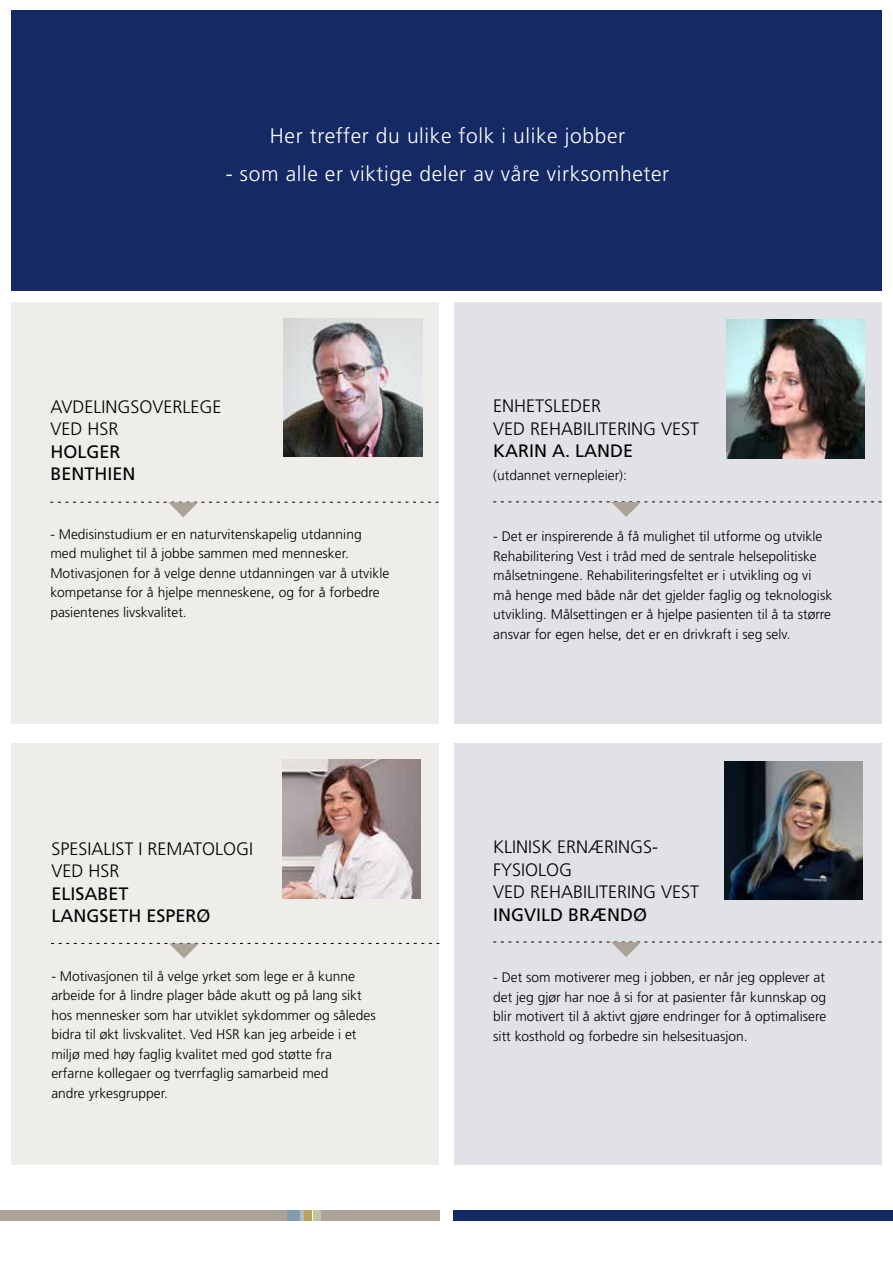
<style>
.page{position:relative;width:893px;height:1263px;background:#fff}
.page>*{position:absolute;margin:0;border:0;box-sizing:border-box;transform-origin:0 0}
.t1{font:300 21px "Frutiger";letter-spacing:.03em;color:#fff}
.t2{font:300 18px/22.5px "Frutiger";color:#000}
.t3{font:18px/22.5px "Frutiger";color:#000}
.t4{font:300 13.8px/19.5px "Frutiger";color:#000}
</style>
<div class="page">
<div style="left:11px;top:302px;width:428px;height:422px;background:#efedea"></div>
<div style="left:0;top:1210px;width:287px;height:10px;background:#aca398"></div>
<div style="left:287px;top:1210px;width:12px;height:10px;background:#819baf"></div>
<div style="left:305px;top:1210px;width:7px;height:10px;background:#bba25c"></div>
<div style="left:313px;top:1210px;width:7px;height:10px;background:#c3c4a4"></div>
<div style="left:321px;top:1210px;width:118px;height:10px;background:#aca398"></div>
<hr style="left:300px;top:1210px;width:4px;height:10px;background:#b4babf">
<img style="left:284px;top:319px;width:138px;height:138px">
<div style="left:454px;top:302px;width:427px;height:422px;background:#e0e2e5"></div>
<img style="left:727px;top:320px;width:138px;height:138px">
<svg style="left:493px;top:502px;width:388px;height:15px"></svg>
<svg style="left:50px;top:502px;width:389px;height:15px"></svg>
<div style="left:12px;top:743px;width:427px;height:422px;background:#efedea"></div>
<img style="left:282px;top:760px;width:138px;height:138px">
<svg style="left:51px;top:943px;width:388px;height:15px"></svg>
<div style="left:454px;top:743px;width:427px;height:422px;background:#e0e2e5"></div>
<img style="left:724px;top:761px;width:138px;height:138px">
<svg style="left:493px;top:942px;width:388px;height:15px"></svg>
<div style="left:11px;top:11px;width:870px;height:280px;background:#152964"></div>
<div style="left:454px;top:1210px;width:439px;height:10px;background:#152964"></div>
<h1 class="t1" style="left:270px;top:124px;width:357px">Her treffer du ulike folk i ulike jobber</h1>
<h1 class="t1" style="left:226px;top:162px;width:445px">- som alle er viktige deler av våre virksomheter</h1>
<h2 class="t2" style="left:50px;top:395px;width:173px">AVDELINGSOVERLEGE<br>VED HSR</h2>
<h2 class="t3" style="left:50px;top:440px;width:87px">HOLGER<br>BENTHIEN</h2>
<p class="t4" style="left:50px;top:524px;width:340px">- Medisinstudium er en naturvitenskapelig utdanning med mulighet til å jobbe sammen med mennesker.<br>Motivasjonen for å velge denne utdanningen var å utvikle kompetanse for å hjelpe menneskene, og for å forbedre pasientenes livskvalitet.</p>
<h2 class="t2" style="left:51px;top:838px;width:203px">SPESIALIST I REMATOLOGI<br>VED HSR</h2>
<h2 class="t3" style="left:51px;top:882px;width:161px">ELISABET<br>LANGSETH ESPERØ</h2>
<p class="t4" style="left:51px;top:966px;width:326px">- Motivasjonen til å velge yrket som lege er å kunne arbeide for å lindre plager både akutt og på lang sikt hos mennesker som har utviklet sykdommer og således bidra til økt livskvalitet. Ved HSR kan jeg arbeide i et miljø med høy faglig kvalitet med god støtte fra erfarne kollegaer og tverrfaglig samarbeid med<br>andre yrkesgrupper.</p>
<h2 class="t2" style="left:493px;top:395px;width:208px">ENHETSLEDER<br>VED REHABILITERING VEST</h2>
<h2 class="t3" style="left:493px;top:440px;width:142px">KARIN A. LANDE</h2>
<p class="t4" style="left:493px;top:465px;width:135px">(utdannet vernepleier):</p>
<p class="t4" style="left:493px;top:527px;width:340px">- Det er inspirerende å få mulighet til utforme og utvikle Rehabilitering Vest i tråd med de sentrale helsepolitiske målsetningene. Rehabiliteringsfeltet er i utvikling og vi må henge med både når det gjelder faglig og teknologisk utvikling. Målsettingen er å hjelpe pasienten til å ta større ansvar for egen helse, det er en drivkraft i seg selv.</p>
<h2 class="t2" style="left:493px;top:836px;width:208px">KLINISK ERNÆRINGS-<br>FYSIOLOG<br>VED REHABILITERING VEST</h2>
<h2 class="t3" style="left:493px;top:903px;width:155px">INGVILD BRÆNDØ</h2>
<p class="t4" style="left:493px;top:968px;width:334px;text-align:justify">- Det som motiverer meg i jobben, er når jeg opplever at det jeg gjør har noe å si for at pasienter får kunnskap og blir motivert til å aktivt gjøre endringer for å optimalisere sitt kosthold og forbedre sin helsesituasjon.</p>
</div>
